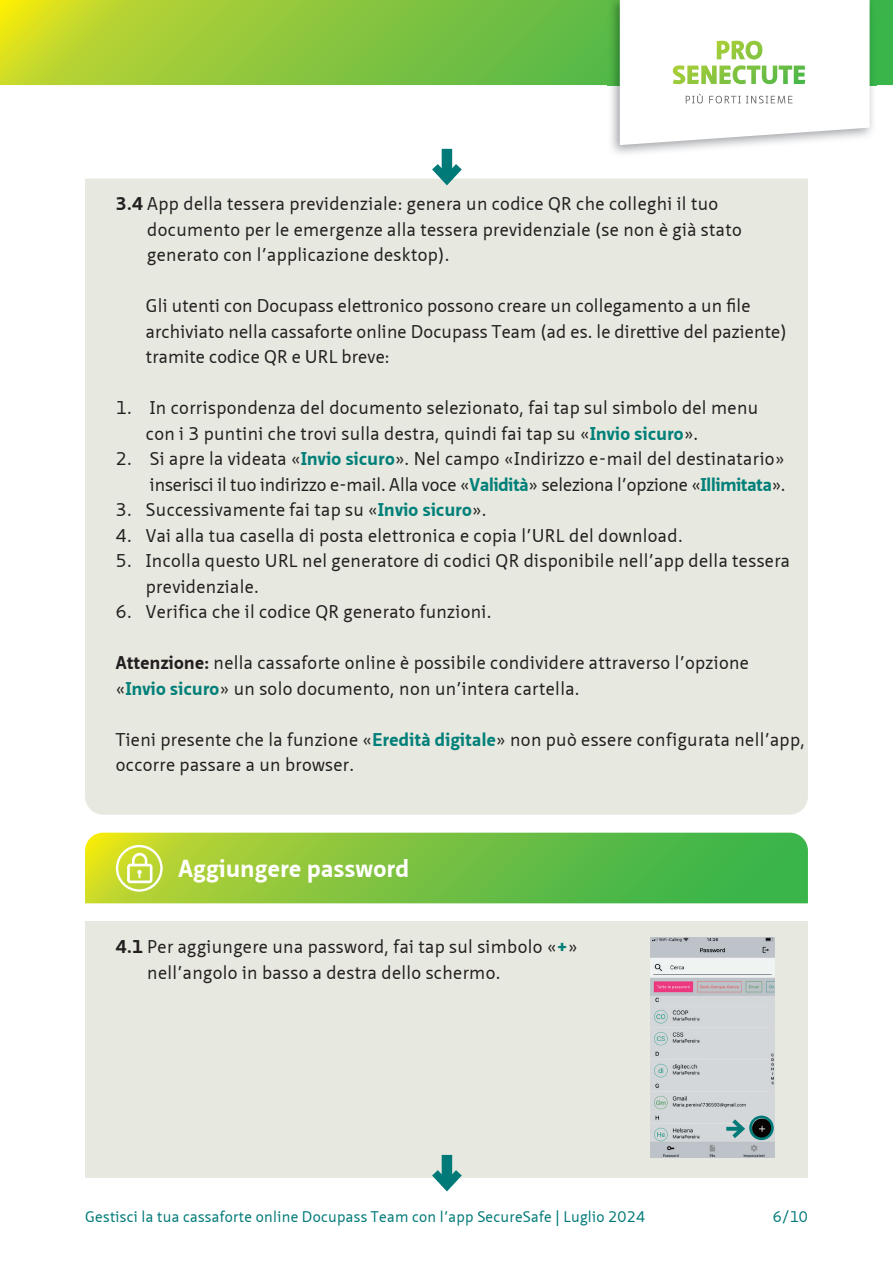
<style>
.page{position:relative;width:893px;height:1263px;background:#fff}
.page>*{position:absolute;margin:0;border:0;box-sizing:border-box;transform-origin:0 0}
.t1{font:700 24px "Neue Sans Pro";letter-spacing:.02em;color:#fff}
.t2{font:18px/25.5px "Neue Sans Pro";letter-spacing:.02em;color:#231f20}
.t3{font:15px "Neue Sans Pro";letter-spacing:.02em;color:#007a78}
.s1{font-weight:700}
.s2{font-weight:700;color:#008079}
</style>
<div class="page">
<svg style="left:0;top:0;width:893px;height:85px;background:#8fc83a"></svg>
<img style="left:607px;top:0;width:269px;height:154px">
<svg style="left:620px;top:0;width:250px;height:145px"></svg>
<div style="left:85px;top:179px;width:723px;height:635px;background:#e7e8df"></div>
<div style="left:85px;top:921px;width:723px;height:257px;background:#e7e8df"></div>
<img style="left:650px;top:937px;width:124px;height:220px">
<svg style="left:728px;top:1115px;width:20px;height:27px"></svg>
<div style="left:442px;top:1155px;width:10px;height:31px;background:#007a78"></div>
<svg style="left:432px;top:1162px;width:30px;height:30px"></svg>
<div style="left:442px;top:149px;width:10px;height:31px;background:#007a78"></div>
<svg style="left:424px;top:156px;width:46px;height:35px"></svg>
<svg style="left:85px;top:833px;width:723px;height:70px;background:#75c140"></svg>
<svg style="left:116px;top:845px;width:47px;height:47px"></svg>
<div style="left:749px;top:1115px;width:25px;height:25px;border:3px solid #007a78;border-radius:50%"></div>
<p class="t2" style="left:147px;top:191px;width:596px;text-indent:-31px"><span class="s1">3.4</span> App della tessera previdenziale: genera un codice QR che colleghi il tuo documento per le emergenze alla tessera previdenziale (se non è già stato generato con l’applicazione desktop).</p>
<p class="t2" style="left:146px;top:293px;width:642px">Gli utenti con Docupass elettronico possono creare un collegamento a un file archiviato nella cassaforte online Docupass Team (ad es. le direttive del paziente) tramite codice QR e URL breve:</p>
<p class="t2" style="left:146px;top:395px;width:614px;text-indent:-30px">1. In corrispondenza del documento selezionato, fai tap sul simbolo del menu con i 3 puntini che trovi sulla destra, quindi fai tap su «<span class="s2">Invio sicuro</span>».</p>
<p class="t2" style="left:116px;top:446px;width:671px;text-align:right">2. Si apre la videata «<span class="s2">Invio sicuro</span>». Nel campo «Indirizzo e-mail del destinatario» inserisci il tuo indirizzo e-mail. Alla voce «<span class="s2">Validità</span>» seleziona l’opzione «<span class="s2">Illimitata</span>».</p>
<p class="t2" style="left:116px;top:497px;width:372px">3. Successivamente fai tap su «<span class="s2">Invio sicuro</span>».</p>
<p class="t2" style="left:116px;top:522px;width:568px">4. Vai alla tua casella di posta elettronica e copia l’URL del download.</p>
<p class="t2" style="left:146px;top:548px;width:646px;text-indent:-30px">5. Incolla questo URL nel generatore di codici QR disponibile nell’app della tessera previdenziale.</p>
<p class="t2" style="left:116px;top:599px;width:377px">6. Verifica che il codice QR generato funzioni.</p>
<p class="t2" style="left:116px;top:650px;width:635px"><span class="s1">Attenzione:</span> nella cassaforte online è possibile condividere attraverso l’opzione «<span class="s2">Invio sicuro</span>» un solo documento, non un’intera cartella.</p>
<p class="t2" style="left:116px;top:726px;width:691px">Tieni presente che la funzione «<span class="s2">Eredità digitale</span>» non può essere configurata nell’app, occorre passare a un browser.</p>
<h1 class="t1" style="left:178px;top:853px;width:232px">Aggiungere password</h1>
<p class="t2" style="left:147px;top:934px;width:432px;text-indent:-31px"><span class="s1">4.1</span> Per aggiungere una password, fai tap sul simbolo «<span class="s2">+</span>» nell’angolo in basso a destra dello schermo.</p>
<p class="t3" style="left:85px;top:1207px;width:562px">Gestisci la tua cassaforte online Docupass Team con l’app SecureSafe | Luglio 2024</p>
<p class="t3" style="left:773px;top:1207px;width:37px">6/10</p>
</div>
